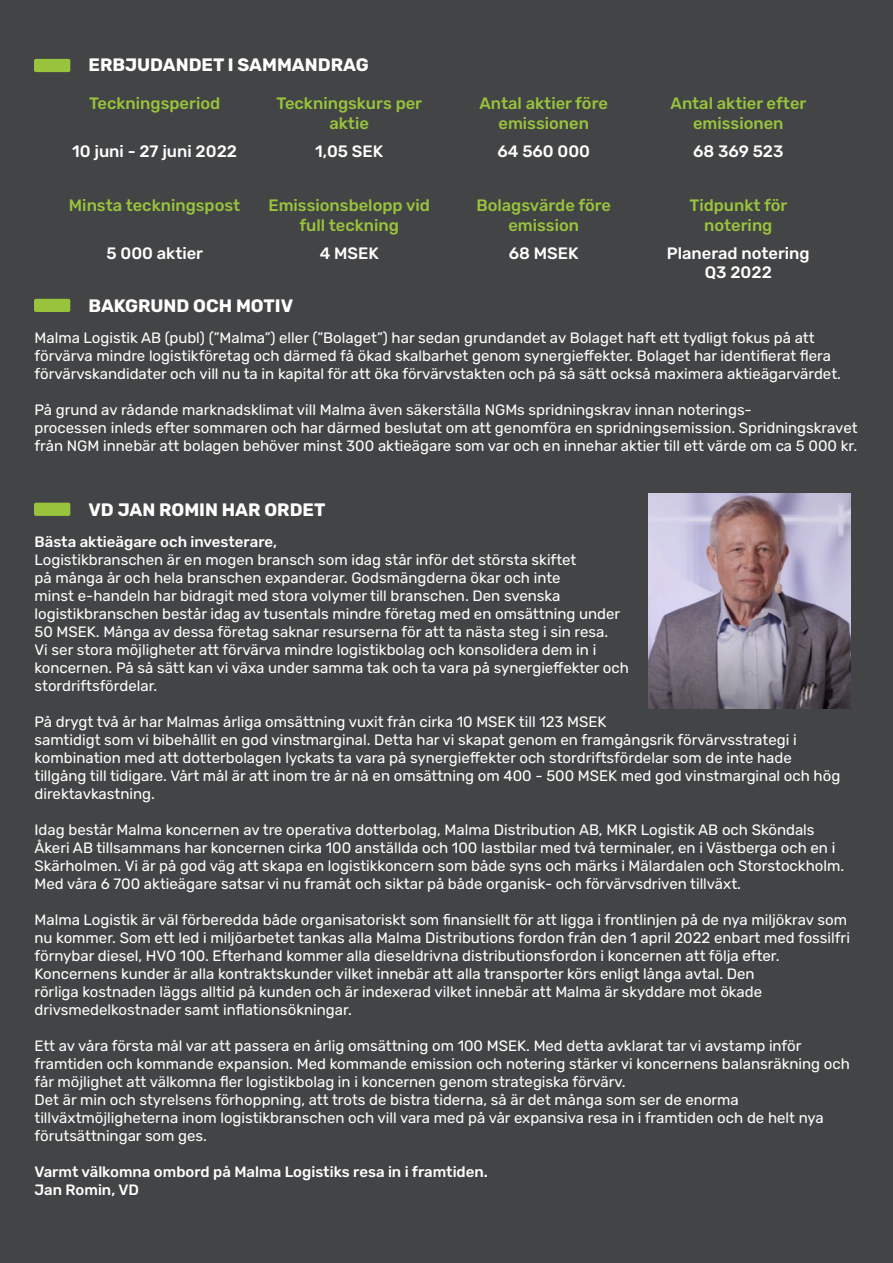
<style>
.page{position:relative;width:893px;height:1263px;background:#434445}
.page>*{position:absolute;margin:0;border:0;box-sizing:border-box;transform-origin:0 0}
.t1{font:700 18px "Rubik";color:#fff}
.t2{font:500 16.5px/19.8px "Rubik";color:#98c33c;text-align:center}
.t3{font:500 16.5px/19.8px "Rubik";color:#fff;text-align:center}
.t4{font:15px/18px "Rubik";color:#fff}
.t5{font:500 15px "Rubik";color:#fff}
</style>
<div class="page">
<div style="left:34px;top:59px;width:36px;height:13px;background:#98c33c;border-radius:2px"></div>
<div style="left:34px;top:299px;width:36px;height:13px;background:#98c33c;border-radius:2px"></div>
<div style="left:34px;top:503px;width:36px;height:13px;background:#98c33c;border-radius:2px"></div>
<img style="left:648px;top:494px;width:202px;height:214px">
<p class="t1" style="left:88px;top:54px;width:282px">ERBJUDANDET I SAMMANDRAG</p>
<p class="t2" style="left:89px;top:94px;width:133px">Teckningsperiod</p>
<p class="t2" style="left:277px;top:94px;width:147px">Teckningskurs per aktie</p>
<p class="t2" style="left:671px;top:94px;width:137px">Antal aktier efter emissionen</p>
<p class="t3" style="left:72px;top:141px;width:166px">10 juni - 27 juni 2022</p>
<p class="t3" style="left:315px;top:141px;width:69px">1,05 SEK</p>
<p class="t3" style="left:693px;top:141px;width:92px">68 369 523</p>
<p class="t2" style="left:69px;top:196px;width:173px">Minsta teckningspost</p>
<p class="t2" style="left:268px;top:196px;width:163px">Emissionsbelopp vid full teckning</p>
<p class="t2" style="left:689px;top:196px;width:100px">Tidpunkt för notering</p>
<p class="t3" style="left:107px;top:243px;width:98px">5 000 aktier</p>
<p class="t3" style="left:320px;top:243px;width:61px">4 MSEK</p>
<p class="t2" style="left:479px;top:94px;width:130px">Antal aktier före emissionen</p>
<p class="t3" style="left:497px;top:141px;width:94px">64 560 000</p>
<p class="t2" style="left:476px;top:196px;width:136px">Bolagsvärde före emission</p>
<p class="t3" style="left:509px;top:243px;width:71px">68 MSEK</p>
<p class="t3" style="left:667px;top:243px;width:144px">Planerad notering<br>Q3 2022</p>
<p class="t1" style="left:88px;top:295px;width:206px">BAKGRUND OCH MOTIV</p>
<p class="t4" style="left:34px;top:329px;width:808px">Malma Logistik AB (publ) (”Malma”) eller (”Bolaget”) har sedan grundandet av Bolaget haft ett tydligt fokus på att förvärva mindre logistikföretag och därmed få ökad skalbarhet genom synergieffekter. Bolaget har identifierat flera förvärvskandidater och vill nu ta in kapital för att öka förvärvstakten och på så sätt också maximera aktieägarvärdet.</p>
<p class="t4" style="left:34px;top:401px;width:719px">På grund av rådande marknadsklimat vill Malma även säkerställa NGMs spridningskrav innan noterings-</p>
<p class="t4" style="left:34px;top:419px;width:824px">processen inleds efter sommaren och har därmed beslutat om att genomföra en spridningsemission. Spridningskravet från NGM innebär att bolagen behöver minst 300 aktieägare som var och en innehar aktier till ett värde om ca 5 000 kr.</p>
<p class="t1" style="left:88px;top:499px;width:238px">VD JAN ROMIN HAR ORDET</p>
<p class="t5" style="left:34px;top:533px;width:244px">Bästa aktieägare och investerare,</p>
<p class="t4" style="left:34px;top:551px;width:596px">Logistikbranschen är en mogen bransch som idag står inför det största skiftet<br>på många år och hela branschen expanderar. Godsmängderna ökar och inte<br>minst e-handeln har bidragit med stora volymer till branschen. Den svenska logistikbranschen består idag av tusentals mindre företag med en omsättning under 50 MSEK. Många av dessa företag saknar resurserna för att ta nästa steg i sin resa.<br>Vi ser stora möjligheter att förvärva mindre logistikbolag och konsolidera dem in i koncernen. På så sätt kan vi växa under samma tak och ta vara på synergieffekter och stordriftsfördelar.</p>
<p class="t4" style="left:34px;top:713px;width:807px">På drygt två år har Malmas årliga omsättning vuxit från cirka 10 MSEK till 123 MSEK<br>samtidigt som vi bibehållit en god vinstmarginal. Detta har vi skapat genom en framgångsrik förvärvsstrategi i kombination med att dotterbolagen lyckats ta vara på synergieffekter och stordriftsfördelar som de inte hade tillgång till tidigare. Vårt mål är att inom tre år nå en omsättning om 400 - 500 MSEK med god vinstmarginal och hög direktavkastning.</p>
<p class="t4" style="left:34px;top:821px;width:811px">Idag består Malma koncernen av tre operativa dotterbolag, Malma Distribution AB, MKR Logistik AB och Sköndals Åkeri AB tillsammans har koncernen cirka 100 anställda och 100 lastbilar med två terminaler, en i Västberga och en i Skärholmen. Vi är på god väg att skapa en logistikkoncern som både syns och märks i Mälardalen och Storstockholm.<br>Med våra 6 700 aktieägare satsar vi nu framåt och siktar på både organisk- och förvärvsdriven tillväxt.</p>
<p class="t4" style="left:34px;top:911px;width:817px">Malma Logistik är väl förberedda både organisatoriskt som finansiellt för att ligga i frontlinjen på de nya miljökrav som nu kommer. Som ett led i miljöarbetet tankas alla Malma Distributions fordon från den 1 april 2022 enbart med fossilfri förnybar diesel, HVO 100. Efterhand kommer alla dieseldrivna distributionsfordon i koncernen att följa efter.</p>
<p class="t4" style="left:34px;top:965px;width:729px">Koncernens kunder är alla kontraktskunder vilket innebär att alla transporter körs enligt långa avtal. Den rörliga kostnaden läggs alltid på kunden och är indexerad vilket innebär att Malma är skyddare mot ökade drivsmedelkostnader samt inflationsökningar.</p>
<p class="t4" style="left:34px;top:1037px;width:817px">Ett av våra första mål var att passera en årlig omsättning om 100 MSEK. Med detta avklarat tar vi avstamp inför framtiden och kommande expansion. Med kommande emission och notering stärker vi koncernens balansräkning och får möjlighet att välkomna fler logistikbolag in i koncernen genom strategiska förvärv.</p>
<p class="t4" style="left:34px;top:1091px;width:791px">Det är min och styrelsens förhoppning, att trots de bistra tiderna, så är det många som ser de enorma tillväxtmöjligheterna inom logistikbranschen och vill vara med på vår expansiva resa in i framtiden och de helt nya förutsättningar som ges.</p>
<p class="t5" style="left:34px;top:1163px;width:455px">Varmt välkomna ombord på Malma Logistiks resa in i framtiden.</p>
<p class="t5" style="left:34px;top:1181px;width:106px">Jan Romin, VD</p>
</div>
